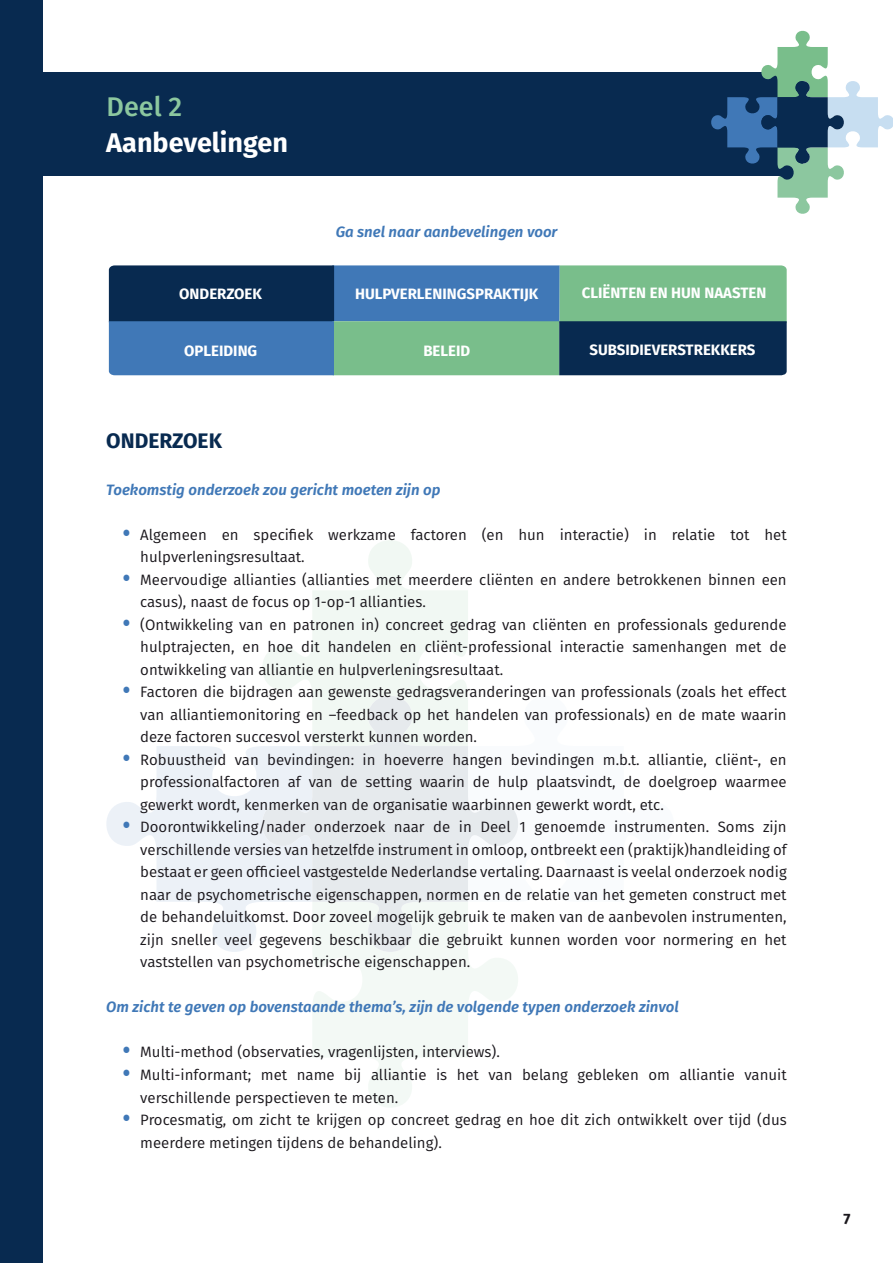
<style>
.page{position:relative;width:893px;height:1263px;background:#fff}
.page>*{position:absolute;margin:0;border:0;box-sizing:border-box;transform-origin:0 0}
.t1{font:700 27px "Fira Sans";color:#fff}
.t2{font:500 27px "Fira Sans";color:#8cc79f}
.t3{font:700 21px "Fira Sans";color:#082a50}
.t4{font:15px/22.5px "Fira Sans";color:#1a171c}
.t5{font:italic 600 15px "Fira Sans";color:#4078b7}
.t6{font:700 15px "Fira Sans";color:#fff}
.t7{font:700 15px "Fira Sans";color:#1a171c}
.s1{font-weight:800;font-size:21px;color:#4078b7}
</style>
<div class="page">
<div style="left:0;top:0;width:43px;height:1263px;background:#082a50"></div>
<div style="left:0;top:73px;width:803px;height:103px;background:#082a50"></div>
<svg style="left:709px;top:30px;width:184px;height:184px"></svg>
<svg style="left:106px;top:540px;width:412px;height:567px"></svg>
<svg style="left:256px;top:690px;width:262px;height:268px;fill:#ecf1f3"></svg>
<svg style="left:109px;top:265px;width:678px;height:110px;background:#417586"></svg>
<h1 class="t2" style="left:107px;top:85px;width:77px">Deel 2</h1>
<h1 class="t1" style="left:106px;top:120px;width:183px">Aanbevelingen</h1>
<p class="t5" style="left:336px;top:220px;width:223px">Ga snel naar aanbevelingen voor</p>
<p class="t6" style="left:179px;top:282px;width:84px">ONDERZOEK</p>
<p class="t6" style="left:582px;top:280px;width:186px">CLIËNTEN EN HUN NAASTEN</p>
<p class="t6" style="left:355px;top:281px;width:185px">HULPVERLENINGSPRAKTIJK</p>
<p class="t6" style="left:184px;top:338px;width:75px">OPLEIDING</p>
<p class="t6" style="left:423px;top:338px;width:48px">BELEID</p>
<p class="t6" style="left:589px;top:337px;width:167px">SUBSIDIEVERSTREKKERS</p>
<h2 class="t3" style="left:106px;top:423px;width:117px">ONDERZOEK</h2>
<p class="t5" style="left:106px;top:477px;width:336px">Toekomstig onderzoek zou gericht moeten zijn op</p>
<p class="t4" style="left:140px;top:523px;width:648px;text-indent:-17px"><span class="s1">•</span> Algemeen en specifiek werkzame factoren (en hun interactie) in relatie tot het hulpverleningsresultaat.</p>
<p class="t4" style="left:140px;top:568px;width:648px;text-indent:-17px"><span class="s1">•</span> Meervoudige allianties (allianties met meerdere cliënten en andere betrokkenen binnen een casus), naast de focus op 1-op-1 allianties.</p>
<p class="t4" style="left:140px;top:613px;width:648px;text-align:justify;text-indent:-17px"><span class="s1">•</span> (Ontwikkeling van en patronen in) concreet gedrag van cliënten en professionals gedurende hulptrajecten, en hoe dit handelen en cliënt-professional interactie samenhangen met de ontwikkeling van alliantie en hulpverleningsresultaat.</p>
<p class="t4" style="left:140px;top:681px;width:648px;text-align:justify;text-indent:-17px"><span class="s1">•</span> Factoren die bijdragen aan gewenste gedragsveranderingen van professionals (zoals het effect van alliantiemonitoring en –feedback op het handelen van professionals) en de mate waarin deze factoren succesvol versterkt kunnen worden.</p>
<p class="t4" style="left:140px;top:748px;width:648px;text-align:justify;text-indent:-17px"><span class="s1">•</span> Robuustheid van bevindingen: in hoeverre hangen bevindingen m.b.t. alliantie, cliënt-, en professionalfactoren af van de setting waarin de hulp plaatsvindt, de doelgroep waarmee gewerkt wordt, kenmerken van de organisatie waarbinnen gewerkt wordt, etc.</p>
<p class="t4" style="left:140px;top:816px;width:648px;text-align:justify;text-indent:-17px"><span class="s1">•</span> Doorontwikkeling/nader onderzoek naar de in Deel 1 genoemde instrumenten. Soms zijn verschillende versies van hetzelfde instrument in omloop, ontbreekt een (praktijk)handleiding of bestaat er geen officieel vastgestelde Nederlandse vertaling. Daarnaast is veelal onderzoek nodig naar de psychometrische eigenschappen, normen en de relatie van het gemeten construct met de behandeluitkomst. Door zoveel mogelijk gebruik te maken van de aanbevolen instrumenten, zijn sneller veel gegevens beschikbaar die gebruikt kunnen worden voor normering en het vaststellen van psychometrische eigenschappen.</p>
<p class="t5" style="left:106px;top:995px;width:574px">Om zicht te geven op bovenstaande thema’s, zijn de volgende typen onderzoek zinvol</p>
<p class="t4" style="left:123px;top:1041px;width:378px"><span class="s1">•</span> Multi-method (observaties, vragenlijsten, interviews).</p>
<p class="t4" style="left:140px;top:1063px;width:648px;text-indent:-17px"><span class="s1">•</span> Multi-informant; met name bij alliantie is het van belang gebleken om alliantie vanuit verschillende perspectieven te meten.</p>
<p class="t4" style="left:140px;top:1108px;width:648px;text-indent:-17px"><span class="s1">•</span> Procesmatig, om zicht te krijgen op concreet gedrag en hoe dit zich ontwikkelt over tijd (dus meerdere metingen tijdens de behandeling).</p>
<p class="t7" style="left:843px;top:1206px;width:9px">7</p>
</div>
